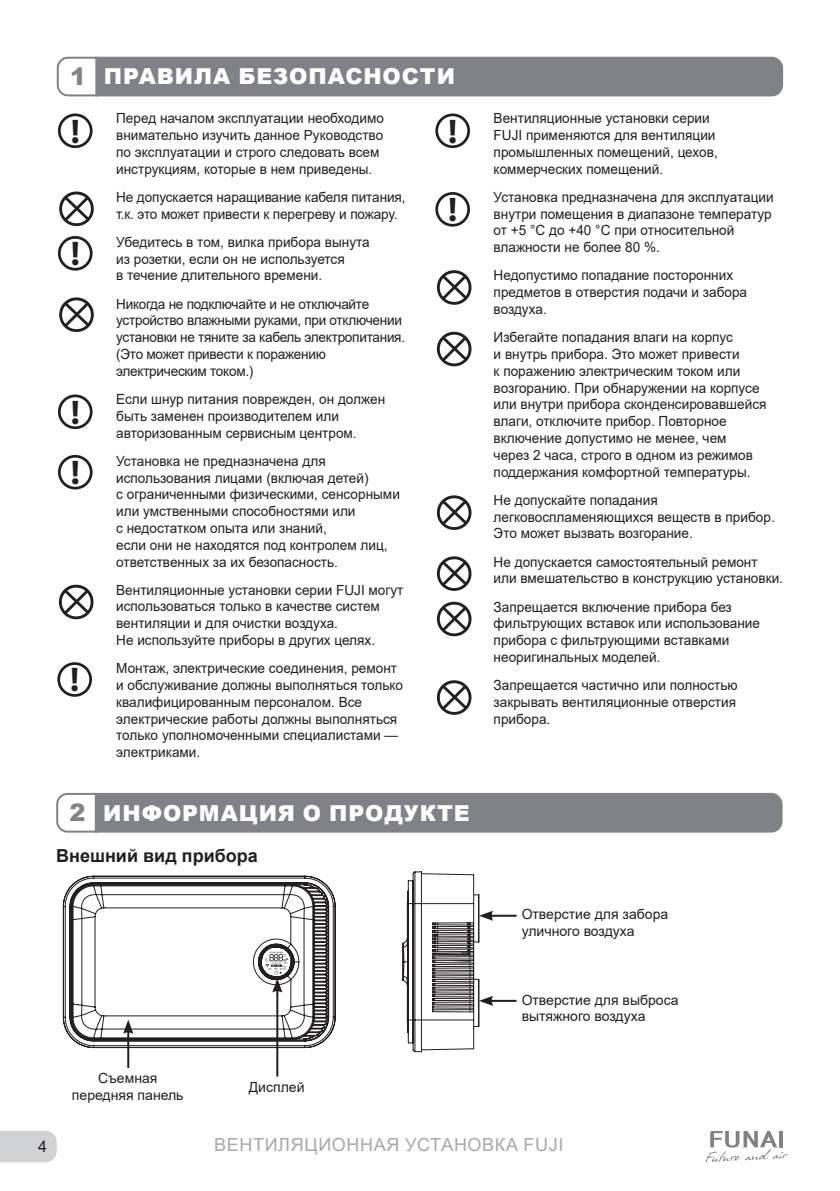
<style>
.page{position:relative;width:840px;height:1191px;background:#fff}
.page>*{position:absolute;margin:0;border:0;box-sizing:border-box;transform-origin:0 0}
.t1{font:700 34.2px "Myriad Pro";color:#231f20}
.t2{font:900 22px "Arial";letter-spacing:.04em;color:#fff}
.t3{font:18px "Arial";letter-spacing:.035em;color:#a8a9ad}
.t4{font:700 18px "Arial";color:#231f20}
.t5{font:16px "Arial";color:#231f20}
.t6{font:14px/16.8px "Arial";color:#231f20}
.t7{font:14px/16.8px "Arial";letter-spacing:-.02em;color:#231f20}
.s1{font-size:24px;color:#808285}
</style>
<div class="page">
<div style="left:0;top:1131px;width:57px;height:31px;background:#d1d2d4"></div>
<svg style="left:705px;top:1130px;width:82px;height:32px"></svg>
<svg style="left:56px;top:56px;width:726px;height:41px;background:#898b8e"></svg>
<div style="left:58px;top:113px;width:34px;height:35px;border:3px solid #231f20;border-radius:50%"></div>
<div style="left:58px;top:236px;width:34px;height:34px;border:3px solid #231f20;border-radius:50%"></div>
<div style="left:58px;top:394px;width:34px;height:35px;border:3px solid #231f20;border-radius:50%"></div>
<div style="left:57px;top:662px;width:35px;height:35px;border:3px solid #231f20;border-radius:50%"></div>
<div style="left:435px;top:113px;width:34px;height:35px;border:3px solid #231f20;border-radius:50%"></div>
<div style="left:435px;top:192px;width:34px;height:35px;border:3px solid #231f20;border-radius:50%"></div>
<div style="left:58px;top:455px;width:34px;height:34px;border:3px solid #231f20;border-radius:50%"></div>
<svg style="left:59px;top:191px;width:35px;height:35px"></svg>
<svg style="left:59px;top:297px;width:35px;height:35px"></svg>
<svg style="left:59px;top:584px;width:34px;height:35px"></svg>
<svg style="left:436px;top:270px;width:35px;height:35px"></svg>
<svg style="left:436px;top:332px;width:35px;height:34px"></svg>
<svg style="left:436px;top:495px;width:35px;height:35px"></svg>
<svg style="left:436px;top:556px;width:35px;height:35px"></svg>
<svg style="left:436px;top:602px;width:35px;height:34px"></svg>
<svg style="left:436px;top:680px;width:35px;height:35px"></svg>
<svg style="left:56px;top:792px;width:726px;height:41px;background:#898b8e"></svg>
<hr style="left:489px;top:914px;width:27px;height:2px;background:#231f20">
<hr style="left:489px;top:999px;width:27px;height:2px;background:#231f20">
<hr style="left:127px;top:1030px;width:2px;height:38px;background:#231f20">
<hr style="left:276px;top:989px;width:2px;height:87px;background:#231f20">
<svg style="left:63px;top:875px;width:272px;height:173px"></svg>
<svg style="left:265px;top:951px;width:23px;height:41px"></svg>
<svg style="left:402px;top:871px;width:91px;height:181px"></svg>
<h2 class="t2" style="left:70px;top:61px;width:386px"><span class="s1">1</span> ПРАВИЛА БЕЗОПАСНОСТИ</h2>
<h1 class="t1" style="left:71px;top:109px;width:11px">!</h1>
<p class="t6" style="left:116px;top:110px;width:269px">Перед началом эксплуатации необходимо внимательно изучить данное Руководство по эксплуатации и строго следовать всем инструкциям, которые в нем приведены.</p>
<p class="t6" style="left:116px;top:188px;width:290px">Не допускается наращивание кабеля питания, т.к. это может привести к перегреву и пожару.</p>
<p class="t6" style="left:116px;top:233px;width:255px">Убедитесь в том, вилка прибора вынута из розетки, если он не используется<br>в течение длительного времени.</p>
<p class="t7" style="left:116px;top:295px;width:290px">Никогда не подключайте и не отключайте устройство влажными руками, при отключении установки не тяните за кабель электропитания. (Это может привести к поражению электрическим током.)</p>
<p class="t6" style="left:116px;top:390px;width:270px">Если шнур питания поврежден, он должен быть заменен производителем или авторизованным сервисным центром.</p>
<p class="t6" style="left:116px;top:452px;width:285px">Установка не предназначена для использования лицами (включая детей)<br>с ограниченными физическими, сенсорными или умственными способностями или<br>с недостатком опыта или знаний,<br>если они не находятся под контролем лиц, ответственных за их безопасность.</p>
<p class="t6" style="left:116px;top:581px;width:288px">Вентиляционные установки серии FUJI могут использоваться только в качестве систем вентиляции и для очистки воздуха.<br>Не используйте приборы в других целях.</p>
<p class="t6" style="left:116px;top:660px;width:288px">Монтаж, электрические соединения, ремонт и обслуживание должны выполняться только квалифицированным персоналом. Все электрические работы должны выполняться только уполномоченными специалистами — электриками.</p>
<h1 class="t1" style="left:448px;top:109px;width:11px">!</h1>
<h1 class="t1" style="left:448px;top:187px;width:11px">!</h1>
<h1 class="t1" style="left:71px;top:231px;width:11px">!</h1>
<h1 class="t1" style="left:71px;top:390px;width:11px">!</h1>
<h1 class="t1" style="left:71px;top:450px;width:11px">!</h1>
<h1 class="t1" style="left:70px;top:657px;width:11px">!</h1>
<h2 class="t2" style="left:69px;top:797px;width:401px"><span class="s1">2</span> ИНФОРМАЦИЯ О ПРОДУКТЕ</h2>
<p class="t4" style="left:56px;top:842px;width:203px">Внешний вид прибора</p>
<p class="t6" style="left:72px;top:1069px;width:113px;text-align:center">Съемная передняя панель</p>
<p class="t6" style="left:249px;top:1078px;width:57px">Дисплей</p>
<p class="t6" style="left:493px;top:110px;width:225px">Вентиляционные установки серии<br>FUJI применяются для вентиляции промышленных помещений, цехов, коммерческих помещений.</p>
<p class="t6" style="left:493px;top:188px;width:281px">Установка предназначена для эксплуатации внутри помещения в диапазоне температур от +5 °С до +40 °С при относительной влажности не более 80 %.</p>
<p class="t6" style="left:493px;top:267px;width:255px">Недопустимо попадание посторонних предметов в отверстия подачи и забора воздуха.</p>
<p class="t6" style="left:493px;top:329px;width:274px">Избегайте попадания влаги на корпус<br>и внутрь прибора. Это может привести<br>к поражению электрическим током или возгоранию. При обнаружении на корпусе или внутри прибора сконденсировавшейся влаги, отключите прибор. Повторное включение допустимо не менее, чем<br>через 2 часа, строго в одном из режимов поддержания комфортной температуры.</p>
<p class="t6" style="left:493px;top:491px;width:282px">Не допускайте попадания легковоспламеняющихся веществ в прибор.<br>Это может вызвать возгорание.</p>
<p class="t6" style="left:493px;top:553px;width:291px">Не допускается самостоятельный ремонт или вмешательство в конструкцию установки.</p>
<p class="t6" style="left:493px;top:598px;width:268px">Запрещается включение прибора без фильтрующих вставок или использование прибора с фильтрующими вставками неоригинальных моделей.</p>
<p class="t6" style="left:493px;top:676px;width:245px;text-align:justify">Запрещается частично или полностью закрывать вентиляционные отверстия прибора.</p>
<p class="t6" style="left:521px;top:906px;width:148px">Отверстие для забора уличного воздуха</p>
<p class="t6" style="left:521px;top:991px;width:158px">Отверстие для выброса вытяжного воздуха</p>
<p class="t5" style="left:38px;top:1135px;width:10px">4</p>
<p class="t3" style="left:214px;top:1132px;width:350px">ВЕНТИЛЯЦИОННАЯ УСТАНОВКА FUJI</p>
</div>
